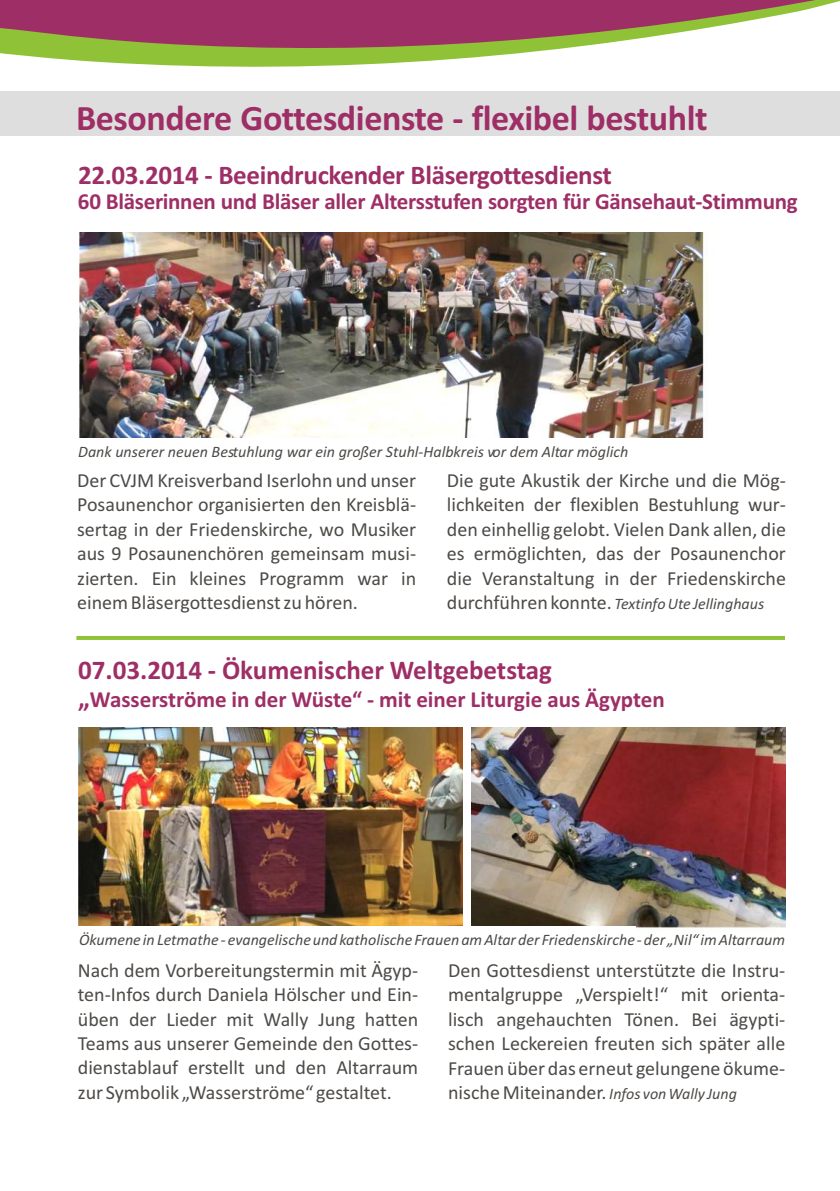
<style>
.page{position:relative;width:840px;height:1191px;background:#fff}
.page>*{position:absolute;margin:0;border:0;box-sizing:border-box;transform-origin:0 0}
.t1{font:700 36px "Calibri";letter-spacing:-.01em;color:#9e2e66}
.t2{font:700 27px "Calibri";letter-spacing:-.015em;color:#9e2e66}
.t3{font:700 23px "Calibri";letter-spacing:-.015em;color:#9e2e66}
.t4{font:20px/24.4px "Calibri";color:#4d4a47;text-align:justify}
.t5{font:italic 16px "Calibri";color:#4d4a47}
.s1{font-style:normal;font-size:20px}
.s2{font-size:27px}
.s3{font-style:italic;font-size:16px}
</style>
<div class="page">
<div style="left:0;top:91px;width:839px;height:45px;background:#dedede"></div>
<svg style="left:49px;top:58px;width:416px;height:9px;fill:#8fc236"></svg>
<svg style="left:0;top:0;width:839px;height:58px;fill:#9e2e66"></svg>
<svg style="left:76px;top:636px;width:708px;height:4px;background:#91c339"></svg>
<img style="left:79px;top:232px;width:627px;height:206px">
<img style="left:79px;top:727px;width:705px;height:202px">
<div style="left:67px;top:926px;width:569px;height:31px;background:#fff"></div>
<div style="left:463px;top:719px;width:7px;height:212px;background:#fff"></div>
<h1 class="t1" style="left:76px;top:103px;width:632px">Besondere Gottesdienste - flexibel bestuhlt</h1>
<h2 class="t2" style="left:78px;top:163px;width:535px">22.03.2014 - Beeindruckender Bläsergottesdienst</h2>
<p class="t3" style="left:78px;top:191px;width:720px">60 Bläserinnen und Bläser aller Altersstufen sorgten für Gänsehaut-Stimmung</p>
<p class="t5" style="left:78px;top:445px;width:551px">Dank unserer neuen Bestuhlung war ein großer Stuhl-Halbkreis vor dem Altar möglich</p>
<p class="t4" style="left:77px;top:470px;width:340px">Der CVJM Kreisverband Iserlohn und unser Posaunenchor organisierten den Kreisblä&shy;sertag in der Friedenskirche, wo Musiker aus 9 Posaunenchören gemeinsam musi&shy;zierten. Ein kleines Programm war in einem Bläsergottesdienst zu hören.</p>
<p class="t4" style="left:446px;top:470px;width:340px">Die gute Akustik der Kirche und die Mög&shy;lichkeiten der flexiblen Bestuhlung wur&shy;den einhellig gelobt. Vielen Dank allen, die es ermöglichten, das der Posaunenchor die Veranstaltung in der Friedenskirche</p>
<p class="t5" style="left:446px;top:597px;width:318px"><span class="s1">durchführen konnte.</span> Textinfo Ute Jellinghaus</p>
<h2 class="t2" style="left:78px;top:658px;width:475px">07.03.2014 - Ökumenischer Weltgebetstag</h2>
<p class="t3" style="left:78px;top:689px;width:587px"><span class="s2">„</span>Wasserströme in der Wüste“ - mit einer Liturgie aus Ägypten</p>
<p class="t5" style="left:79px;top:932px;width:707px">Ökumene in Letmathe - evangelische und katholische Frauen am Altar der Friedenskirche - der „Nil“ im Altarraum</p>
<p class="t4" style="left:78px;top:959px;width:342px">Nach dem Vorbereitungstermin mit Ägyp&shy;ten-Infos durch Daniela Hölscher und Ein&shy;üben der Lieder mit Wally Jung hatten Teams aus unserer Gemeinde den Gottes&shy;dienstablauf erstellt und den Altarraum zur Symbolik „Wasserströme“ gestaltet.</p>
<p class="t4" style="left:448px;top:959px;width:338px">Den Gottesdienst unterstützte die Instru&shy;mentalgruppe „Verspielt!“ mit orienta&shy;lisch angehauchten Tönen. Bei ägypti&shy;schen Leckereien freuten sich später alle Frauen über das erneut gelungene ökume&shy;nische Miteinander. <span class="s3">Infos von Wally Jung</span></p>
</div>
